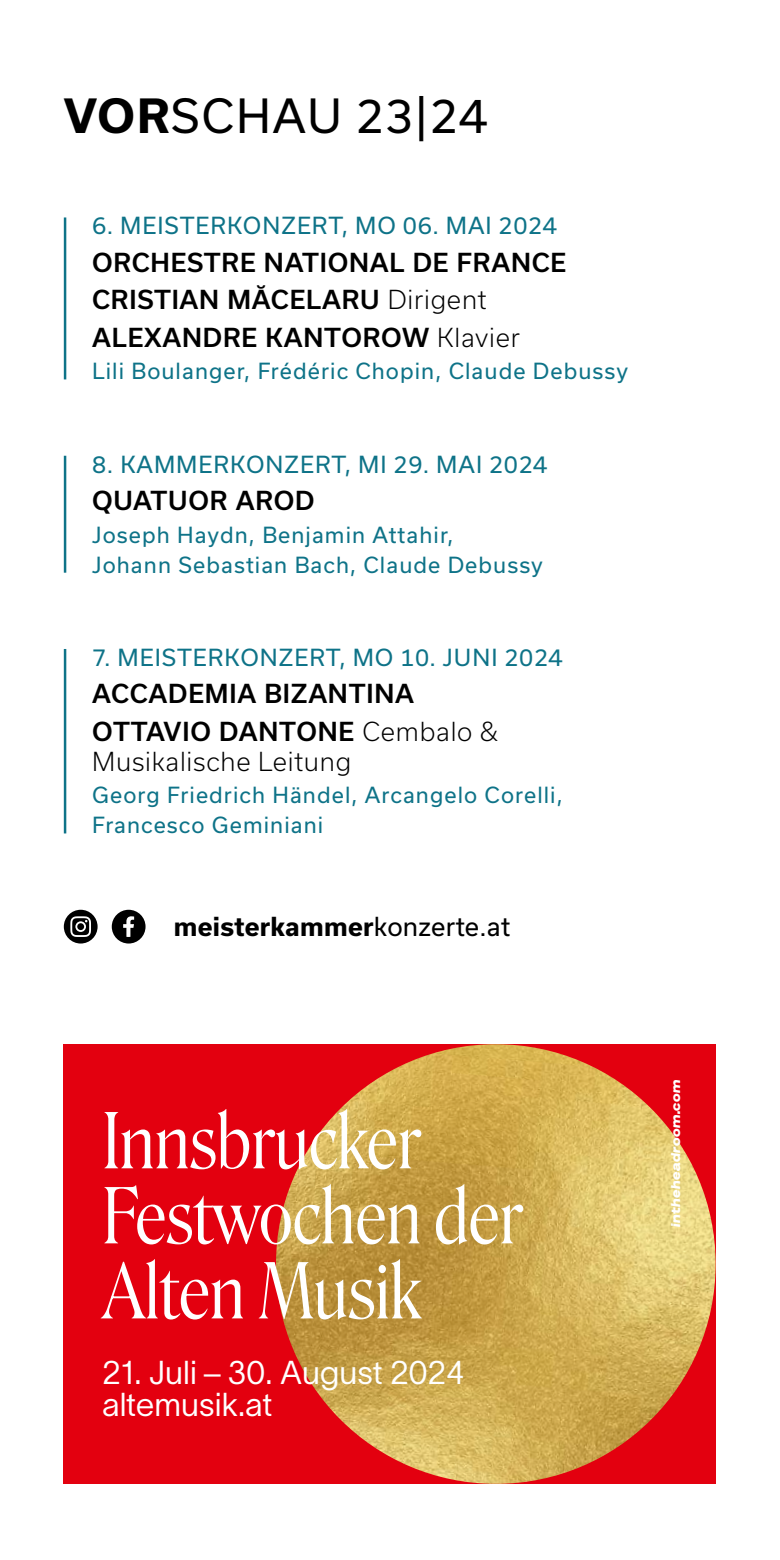
<style>
.page{position:relative;width:780px;height:1560px;background:#fff}
.page>*{position:absolute;margin:0;border:0;box-sizing:border-box;transform-origin:0 0}
.t1{font:700 75px/75px "Roslindale Variable";letter-spacing:-.005em;color:#fff}
.t2{font:45px "Usual";letter-spacing:.035em;color:#000}
.t3{font:32.5px/32.5px "TWK Lausanne 250";letter-spacing:.005em;color:#fff}
.t4{font:500 25px/37.5px "Usual";letter-spacing:.03em;color:#000}
.t5{font:700 25px "Usual";letter-spacing:.01em;color:#000}
.t6{font:300 25px "Usual";letter-spacing:.03em;color:#000}
.t7{font:22.5px "Usual";letter-spacing:.045em;color:#0e7388}
.t8{font:21.25px/30px "Usual";letter-spacing:.05em;color:#0e7388}
.t9{font:italic 700 12.5px "Sohne Breit";letter-spacing:.035em;color:#fff}
.s1{font-weight:700}
.s2{font-weight:300}
.s3{font-weight:400}
</style>
<div class="page">
<div style="left:112px;top:909px;width:33px;height:34px;background:#000;border-radius:50%"></div>
<svg style="left:123px;top:916px;width:11px;height:20px"></svg>
<div style="left:64px;top:909px;width:34px;height:34px;background:#000;border-radius:50%"></div>
<svg style="left:70px;top:916px;width:21px;height:20px"></svg>
<div style="left:64px;top:1044px;width:652px;height:439px;background:#e3000f"></div>
<img style="left:276px;top:1044px;width:439px;height:439px;border-radius:220px">
<hr style="left:64px;top:455px;width:2px;height:117px;background:#0e7388">
<hr style="left:64px;top:217px;width:2px;height:162px;background:#0e7388">
<hr style="left:64px;top:649px;width:2px;height:184px;background:#0e7388">
<h2 class="t2" style="left:64px;top:90px;width:425px"><span class="s1">VOR</span>SCHAU 23|24</h2>
<p class="t7" style="left:92px;top:213px;width:466px">6. MEISTERKONZERT, MO 06. MAI 2024</p>
<p class="t4" style="left:92px;top:244px;width:475px">ORCHESTRE NATIONAL DE FRANCE<br>CRISTIAN MĂCELARU <span class="s2">Dirigent<br></span>ALEXANDRE KANTOROW <span class="s2">Klavier</span></p>
<p class="t8" style="left:92px;top:356px;width:537px">Lili Boulanger, Frédéric Chopin, Claude Debussy</p>
<p class="t7" style="left:92px;top:451px;width:456px">8. KAMMERKONZERT, MI 29. MAI 2024</p>
<p class="t4" style="left:92px;top:482px;width:224px">QUATUOR AROD</p>
<p class="t8" style="left:92px;top:519px;width:452px">Joseph Haydn, Benjamin Attahir,<br>Johann Sebastian Bach, Claude Debussy</p>
<p class="t7" style="left:92px;top:644px;width:472px">7. MEISTERKONZERT, MO 10. JUNI 2024</p>
<p class="t4" style="left:92px;top:675px;width:407px">ACCADEMIA BIZANTINA<br>OTTAVIO DANTONE <span class="s2">Cembalo &amp;</span></p>
<p class="t6" style="left:92px;top:747px;width:260px">Musikalische Leitung</p>
<p class="t8" style="left:92px;top:780px;width:472px">Georg Friedrich Händel, Arcangelo Corelli,<br>Francesco Geminiani</p>
<p class="t5" style="left:174px;top:912px;width:338px">meisterkammer<span class="s3">konzerte.at</span></p>
<h1 class="t1" style="left:102px;top:1099px;width:422px">Innsbrucker<br>Festwochen der<br>Alten Musik</h1>
<h3 class="t3" style="left:102px;top:1353px;width:366px">21. Juli–30. August 2024 altemusik.at</h3>
<p class="t9" style="left:667px;top:1226px;width:149px;rotate:-90deg">intheheadroom.com</p>
</div>
